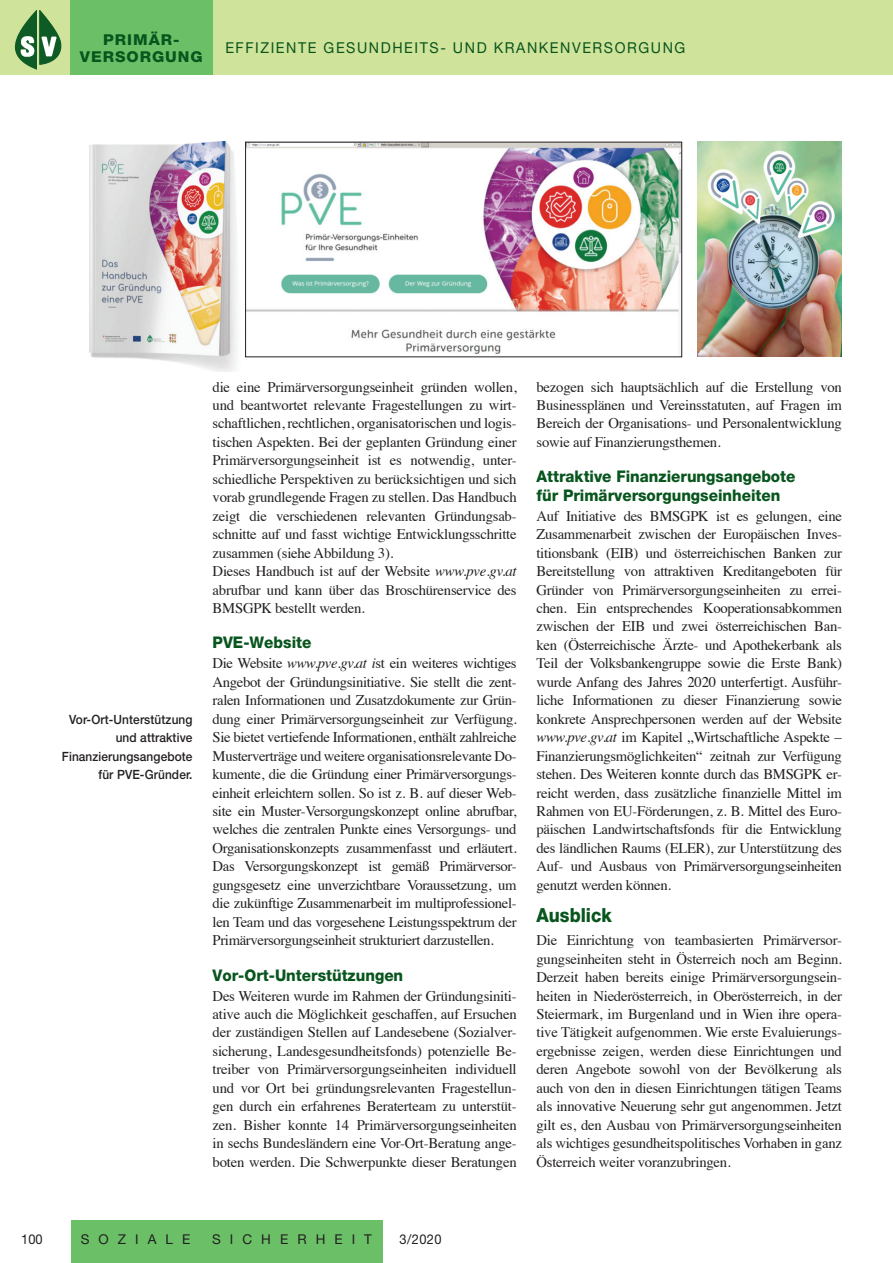
<style>
.page{position:relative;width:893px;height:1263px;background:#fff}
.page>*{position:absolute;margin:0;border:0;box-sizing:border-box;transform-origin:0 0}
.t1{font:800 19.5px "Helvetica Neue";color:#08551e;scale:.9 1}
.t2{font:800 16.05px/18.5px "Helvetica Neue";color:#08551e;scale:.95 1}
.t3{font:15px "Helvetica Neue LT Std";letter-spacing:.11em;color:#08551e;scale:.95 1}
.t4{font:800 15px/17.5px "Helvetica Neue LT Std";letter-spacing:.06em;color:#08551e;text-align:center;scale:1.05 1}
.t5{font:14.7px/18.5px "Times";letter-spacing:-.015em;color:#231f20;text-align:justify}
.t6{font:13.5px "Helvetica Neue LT Std";letter-spacing:.67em;color:#231f20}
.t7{font:13.5px "Helvetica Neue LT Std";letter-spacing:.67em;color:#231f20;scale:.95 1}
.t8{font:500 12.75px/18.5px "Helvetica Neue";letter-spacing:.01em;color:#231f20;text-align:right;scale:.93 1}
.s1{font-style:italic}
</style>
<div class="page">
<div style="left:0;top:0;width:893px;height:74px;background:#d0e39a"></div>
<div style="left:70px;top:0;width:143px;height:74px;background:#6bc067"></div>
<div style="left:71px;top:1220px;width:312px;height:43px;background:#6bc067"></div>
<img style="left:39px;top:10px;width:22px;height:55px">
<img style="left:89px;top:141px;width:149px;height:230px">
<img style="left:247px;top:144px;width:433px;height:211px">
<div style="left:245px;top:142px;width:437px;height:215px;border:1px solid #231f20"></div>
<img style="left:698px;top:142px;width:144px;height:215px">
<p class="t4" style="left:80px;top:30px;width:118px">PRIMÄR-<br>VERSORGUNG</p>
<p class="t3" style="left:225px;top:39px;width:486px">EFFIZIENTE GESUNDHEITS- UND KRANKENVERSORGUNG</p>
<p class="t8" style="left:62px;top:710px;width:142px">Vor-Ort-Unterstützung und attraktive<br>Finanzierungsangebote für PVE-Gründer.</p>
<p class="t5" style="left:213px;top:376px;width:306px;text-align:left">die eine Primärversorgungseinheit gründen wollen, und beantwortet relevante Fragestellungen zu wirt&shy;schaftlichen, rechtlichen, organisatorischen und logis&shy;tischen Aspekten. Bei der geplanten Gründung einer Primärversorgungseinheit ist es notwendig, unter&shy;schiedliche Perspektiven zu berücksichtigen und sich vorab grundlegende Fragen zu stellen. Das Handbuch zeigt die verschiedenen relevanten Gründungsab&shy;schnitte auf und fasst wichtige Entwicklungsschritte zusammen (siehe Abbildung 3).<br>Dieses Handbuch ist auf der Website <span class="s1">www.pve.gv.at </span>abrufbar und kann über das Broschürenservice des BMSGPK bestellt werden.</p>
<p class="t2" style="left:213px;top:633px;width:106px">PVE-Website</p>
<p class="t5" style="left:213px;top:653px;width:306px">Die Website <span class="s1">www.pve.gv.at i</span>st ein weiteres wichtiges Angebot der Gründungsinitiative. Sie stellt die zent&shy;ralen Informationen und Zusatzdokumente zur Grün&shy;dung einer Primärversorgungseinheit zur Verfügung.<br>Sie bietet vertiefende Informationen, enthält zahlreiche Musterverträge und weitere organisationsrelevante Do&shy;kumente, die die Gründung einer Primärversorgungs&shy;einheit erleichtern sollen. So ist z. B. auf dieser Web&shy;site ein Muster-Versorgungskonzept online abrufbar, welches die zentralen Punkte eines Versorgungs- und Organisationskonzepts zusammenfasst und erläutert.<br>Das Versorgungskonzept ist gemäß Primärversor&shy;gungsgesetz eine unverzichtbare Voraussetzung, um die zukünftige Zusammenarbeit im multiprofessionel&shy;len Team und das vorgesehene Leistungsspektrum der Primärversorgungseinheit strukturiert darzustellen.</p>
<p class="t2" style="left:213px;top:966px;width:202px">Vor-Ort-Unterstützungen</p>
<p class="t5" style="left:213px;top:985px;width:306px">Des Weiteren wurde im Rahmen der Gründungsiniti&shy;ative auch die Möglichkeit geschaffen, auf Ersuchen der zuständigen Stellen auf Landesebene (Sozialver&shy;sicherung, Landesgesundheitsfonds) potenzielle Be&shy;treiber von Primärversorgungseinheiten individuell und vor Ort bei gründungsrelevanten Fragestellun&shy;gen durch ein erfahrenes Beraterteam zu unterstüt&shy;zen. Bisher konnte 14 Primärversorgungseinheiten in sechs Bundesländern eine Vor-Ort-Beratung ange&shy;boten werden. Die Schwerpunkte dieser Beratungen</p>
<p class="t5" style="left:536px;top:376px;width:307px">bezogen sich hauptsächlich auf die Erstellung von Businessplänen und Vereinsstatuten, auf Fragen im Bereich der Organisations- und Personalentwicklung sowie auf Finanzierungsthemen.</p>
<p class="t2" style="left:536px;top:467px;width:274px">Attraktive Finanzierungsangebote für Primärversorgungseinheiten</p>
<p class="t5" style="left:536px;top:505px;width:307px">Auf Initiative des BMSGPK ist es gelungen, eine Zusammenarbeit zwischen der Europäischen Inves&shy;titionsbank (EIB) und österreichischen Banken zur Bereitstellung von attraktiven Kreditangeboten für Gründer von Primärversorgungseinheiten zu errei&shy;chen. Ein entsprechendes Kooperationsabkommen zwischen der EIB und zwei österreichischen Ban&shy;ken (Österreichische Ärzte- und Apothekerbank als Teil der Volksbankengruppe sowie die Erste Bank) wurde Anfang des Jahres 2020 unterfertigt. Ausführ&shy;liche Informationen zu dieser Finanzierung sowie konkrete Ansprechpersonen werden auf der Website <span class="s1">www.pve.gv.at</span> im Kapitel „Wirtschaftliche Aspekte – Finanzierungsmöglichkeiten“ zeitnah zur Verfügung stehen. Des Weiteren konnte durch das BMSGPK er&shy;reicht werden, dass zusätzliche finanzielle Mittel im Rahmen von EU-Förderungen, z. B. Mittel des Euro&shy;päischen Landwirtschaftsfonds für die Entwicklung des ländlichen Raums (ELER), zur Unterstützung des Auf- und Ausbaus von Primärversorgungseinheiten genutzt werden können.</p>
<h1 class="t1" style="left:536px;top:903px;width:85px">Ausblick</h1>
<p class="t5" style="left:536px;top:930px;width:307px">Die Einrichtung von teambasierten Primärversor&shy;gungseinheiten steht in Österreich noch am Beginn.<br>Derzeit haben bereits einige Primärversorgungsein&shy;heiten in Niederösterreich, in Oberösterreich, in der Steiermark, im Burgenland und in Wien ihre opera&shy;tive Tätigkeit aufgenommen. Wie erste Evaluierungs&shy;ergebnisse zeigen, werden diese Einrichtungen und deren Angebote sowohl von der Bevölkerung als auch von den in diesen Einrichtungen tätigen Teams als innovative Neuerung sehr gut angenommen. Jetzt gilt es, den Ausbau von Primärversorgungseinheiten als wichtiges gesundheitspolitisches Vorhaben in ganz Österreich weiter voranzubringen.</p>
<p class="t7" style="left:21px;top:1231px;width:24px">100</p>
<p class="t6" style="left:81px;top:1231px;width:111px">SOZIALE</p>
<p class="t6" style="left:212px;top:1231px;width:161px">SICHERHEIT</p>
<p class="t7" style="left:400px;top:1231px;width:46px">3/2020</p>
</div>
